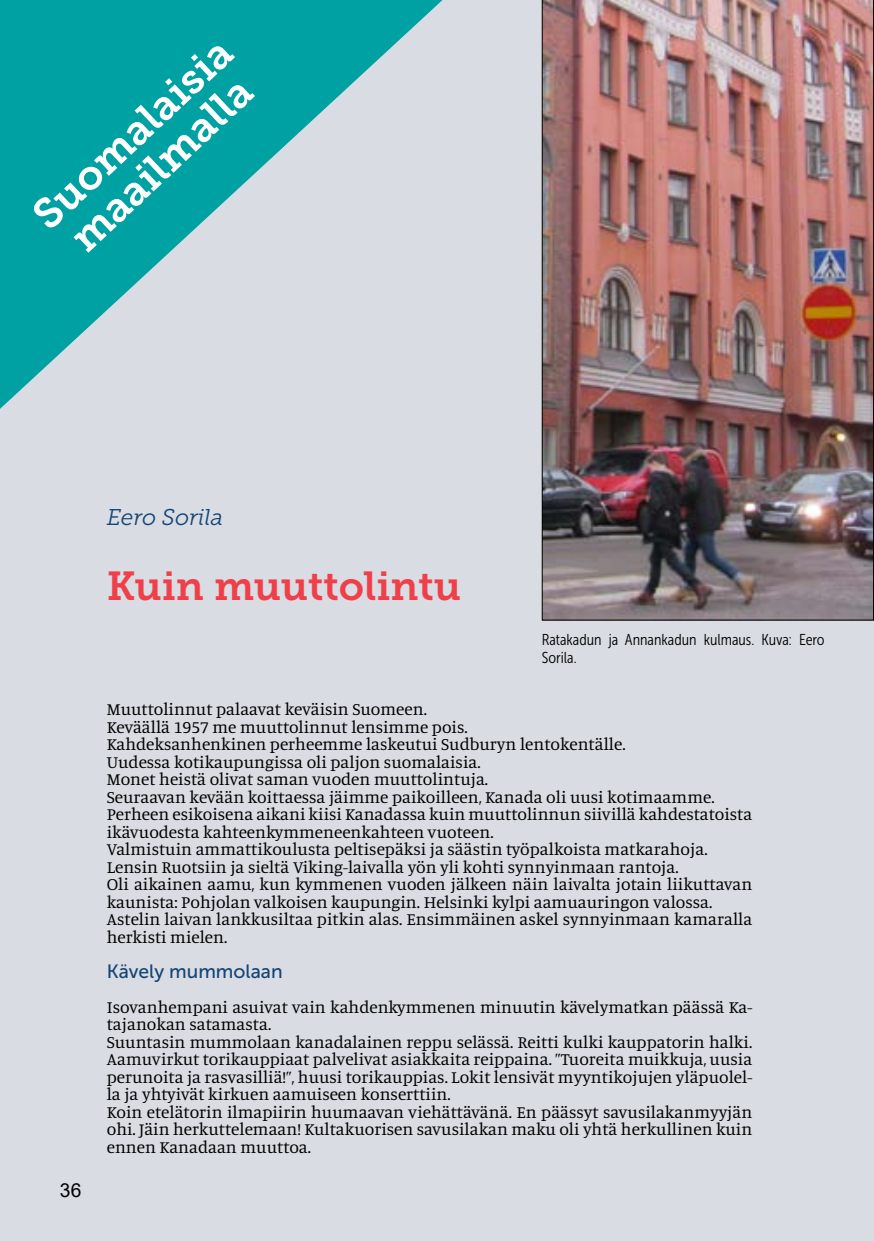
<style>
.page{position:relative;width:874px;height:1241px;background:#fff}
.page>*{position:absolute;margin:0;border:0;box-sizing:border-box;transform-origin:0 0}
.t1{font:42px/42.2px "Museo Slab 700";color:#fff}
.t2{font:40.25px "Museo Slab 700";color:#ef404a}
.t3{font:italic 22.75px "Museo Slab 300";letter-spacing:-.005em;color:#154575}
.t4{font:19.25px "Museo Sans 500";color:#154575}
.t5{font:19.25px "Arial";color:#000}
.t6{font:17.5px/17.5px "Manuale";color:#000}
.t7{font:15.75px/17.5px "Museo Sans Cond 300";color:#000}
</style>
<div class="page">
<div style="left:0;top:0;width:873px;height:1240px;background:#d9dde3"></div>
<img style="left:541px;top:0;width:332px;height:620px">
<svg style="left:0;top:0;width:443px;height:409px"></svg>
<h1 class="t1" style="left:25px;top:205px;width:257px;rotate:-43deg">Suomalaisia maailmalla</h1>
<h3 class="t3" style="left:107px;top:504px;width:118px">Eero Sorila</h3>
<h2 class="t2" style="left:107px;top:562px;width:355px">Kuin muuttolintu</h2>
<p class="t7" style="left:541px;top:631px;width:284px">Ratakadun ja Annankadun kulmaus. Kuva: Eero<br>Sorila.</p>
<p class="t5" style="left:60px;top:1176px;width:23px">36</p>
<p class="t6" style="left:107px;top:699px;width:646px">Muuttolinnut palaavat keväisin Suomeen.<br>Keväällä 1957 me muuttolinnut lensimme pois.<br>Kahdeksanhenkinen perheemme laskeutui Sudburyn lentokentälle.<br>Uudessa kotikaupungissa oli paljon suomalaisia.<br>Monet heistä olivat saman vuoden muuttolintuja.<br>Seuraavan kevään koittaessa jäimme paikoilleen, Kanada oli uusi kotimaamme.<br>Perheen esikoisena aikani kiisi Kanadassa kuin muuttolinnun siivillä kahdestatoista ikävuodesta kahteenkymmeneenkahteen vuoteen.<br>Valmistuin ammattikoulusta peltisepäksi ja säästin työpalkoista matkarahoja.<br>Lensin Ruotsiin ja sieltä Viking-laivalla yön yli kohti synnyinmaan rantoja.<br>Oli aikainen aamu, kun kymmenen vuoden jälkeen näin laivalta jotain liikuttavan kaunista: Pohjolan valkoisen kaupungin. Helsinki kylpi aamuauringon valossa.<br>Astelin laivan lankkusiltaa pitkin alas. Ensimmäinen askel synnyinmaan kamaralla herkisti mielen.</p>
<p class="t4" style="left:107px;top:960px;width:177px">Kävely mummolaan</p>
<p class="t6" style="left:107px;top:997px;width:646px">Isovanhempani asuivat vain kahdenkymmenen minuutin kävelymatkan päässä Ka&shy;tajanokan satamasta.<br>Suuntasin mummolaan kanadalainen reppu selässä. Reitti kulki kauppatorin halki.<br>Aamuvirkut torikauppiaat palvelivat asiakkaita reippaina. ”Tuoreita muikkuja, uusia perunoita ja rasvasilliä!”, huusi torikauppias. Lokit lensivät myyntikojujen yläpuolel&shy;la ja yhtyivät kirkuen aamuiseen konserttiin.<br>Koin etelätorin ilmapiirin huumaavan viehättävänä. En päässyt savusilakanmyyjän ohi. Jäin herkuttelemaan! Kultakuorisen savusilakan maku oli yhtä herkullinen kuin ennen Kanadaan muuttoa.</p>
</div>
